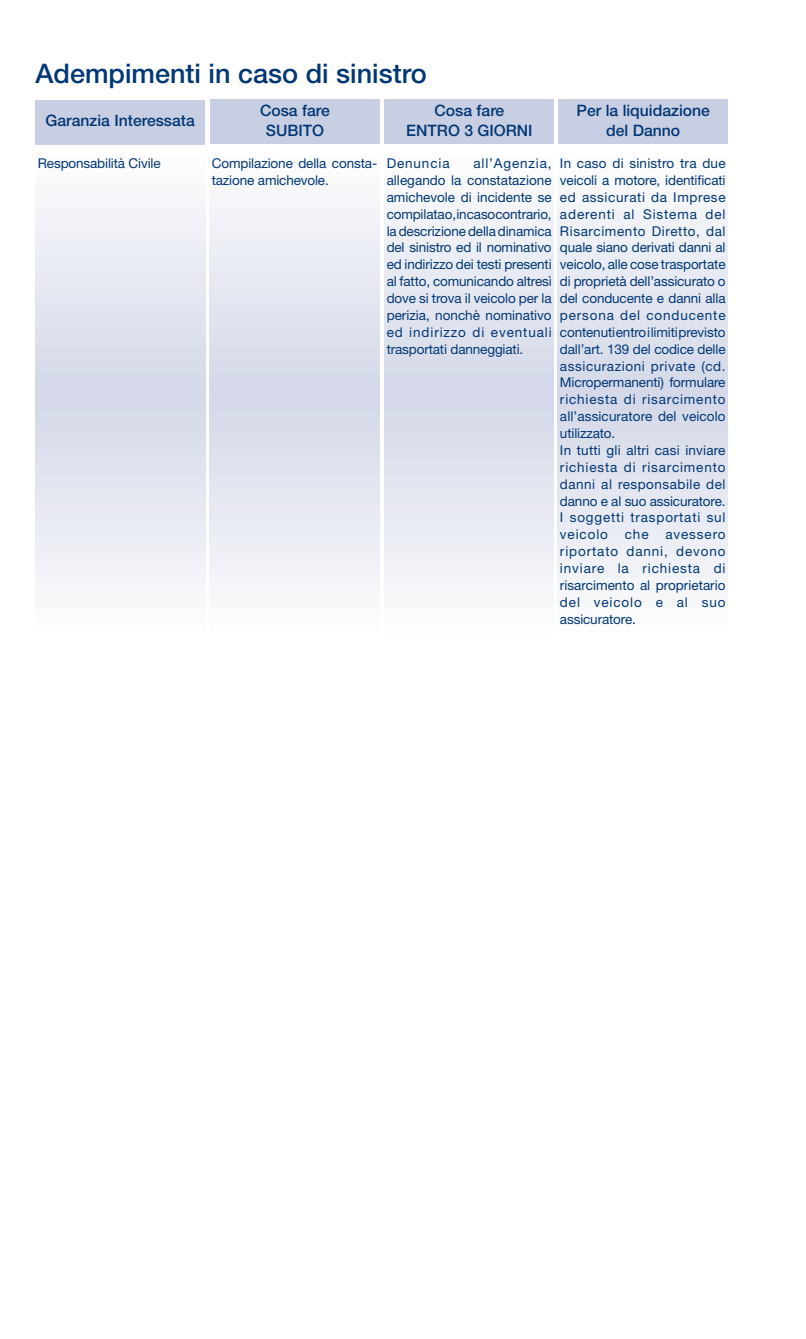
<style>
.page{position:relative;width:806px;height:1339px;background:#fff}
.page>*{position:absolute;margin:0;border:0;box-sizing:border-box;transform-origin:0 0}
.t1{font:500 27px "Helvetica Neue";color:#013775}
.t2{font:500 15.75px/20.2px "Helvetica Neue";color:#013775;text-align:center}
.t3{font:13.5px/16.9px "Helvetica Neue";color:#013775}
.t4{font:13.5px "Helvetica Neue";letter-spacing:.065em;color:#013775}
</style>
<div class="page">
<div style="left:36px;top:100px;width:169px;height:44px;background:#c9cfe3"></div>
<div style="left:210px;top:99px;width:169px;height:45px;background:#c9cfe3"></div>
<div style="left:385px;top:99px;width:169px;height:45px;background:#c9cfe3"></div>
<div style="left:558px;top:99px;width:170px;height:45px;background:#c9cfe3"></div>
<svg style="left:36px;top:204px;width:169px;height:382px"></svg>
<svg style="left:209px;top:204px;width:170px;height:382px"></svg>
<svg style="left:384px;top:204px;width:170px;height:382px"></svg>
<svg style="left:558px;top:204px;width:170px;height:382px"></svg>
<h1 class="t1" style="left:36px;top:64px;width:393px">Adempimenti in caso di sinistro</h1>
<p class="t2" style="left:45px;top:112px;width:151px">Garanzia Interessata</p>
<p class="t2" style="left:260px;top:101px;width:71px">Cosa fare<br>SUBITO</p>
<p class="t2" style="left:406px;top:101px;width:128px">Cosa fare<br>ENTRO 3 GIORNI</p>
<p class="t2" style="left:576px;top:101px;width:135px">Per la liquidazione del Danno</p>
<p class="t3" style="left:38px;top:156px;width:124px">Responsabilità Civile</p>
<p class="t3" style="left:212px;top:156px;width:167px">Compilazione della consta&shy;tazione amichevole.</p>
<p class="t4" style="left:387px;top:158px;width:64px">Denuncia</p>
<p class="t3" style="left:387px;top:156px;width:167px;text-align:justify;text-indent:87px">all’Agenzia, allegando la constatazione amichevole di incidente se compilata o, in caso contrario, la descrizione della dinamica del sinistro ed il nominativo ed indirizzo dei testi presenti al fatto, comunicando altresì dove si trova il veicolo per la perizia, nonchè nominativo ed indirizzo di eventuali trasportati danneggiati.</p>
<p class="t3" style="left:560px;top:156px;width:167px">In caso di sinistro tra due veicoli a motore, identificati ed assicurati da Imprese aderenti al Sistema del<br>Risarcimento Diretto, dal quale siano derivati danni al veicolo, alle cose trasportate di proprietà dell’assicurato o del conducente e danni alla persona del conducente contenuti entro i limiti previsto dall’art. 139 del codice delle assicurazioni private (cd.<br>Micropermanenti) formulare richiesta di risarcimento all’assicuratore del veicolo utilizzato.<br>In tutti gli altri casi inviare richiesta di risarcimento danni al responsabile del danno e al suo assicuratore.<br>I soggetti trasportati sul veicolo che avessero riportato danni, devono inviare la richiesta di risarcimento al proprietario del veicolo e al suo assicuratore.</p>
</div>
